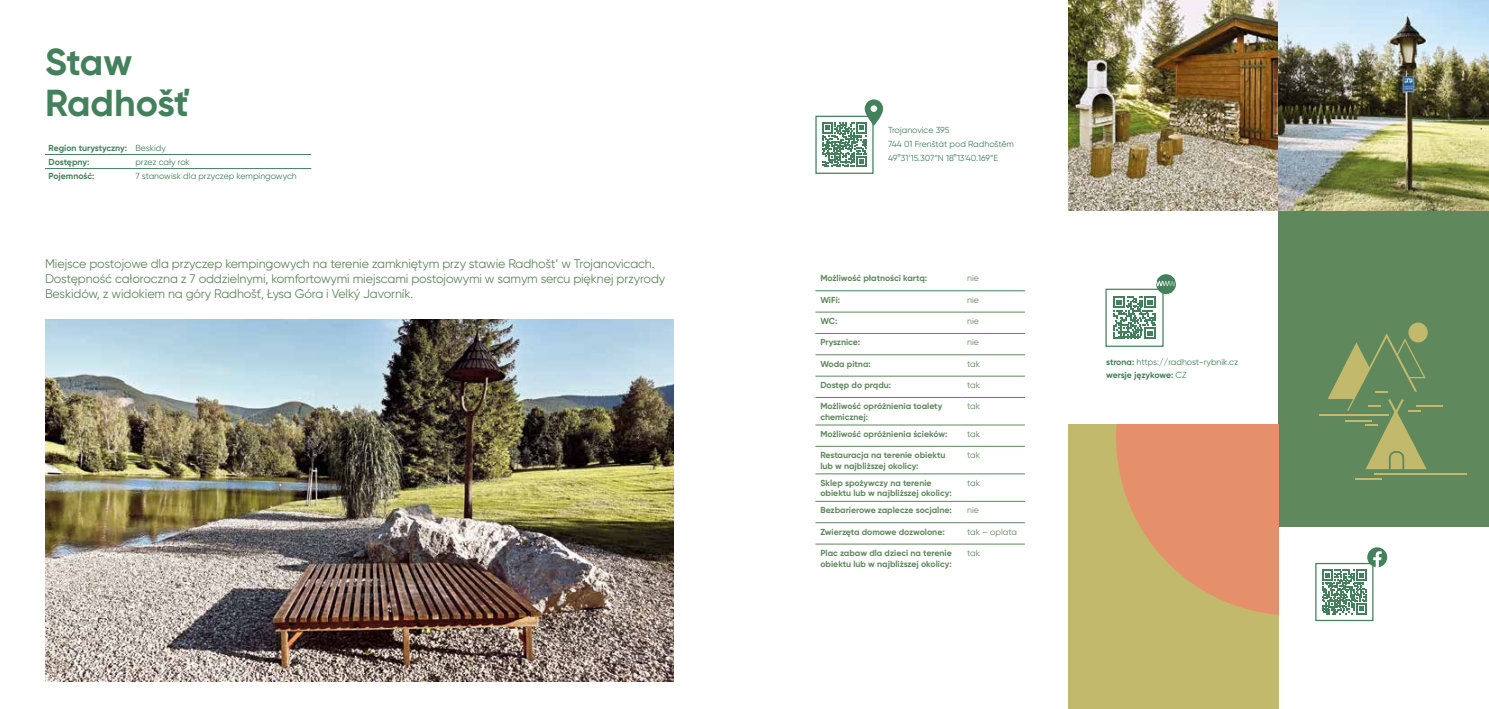
<style>
.page{position:relative;width:1489px;height:709px;background:#fff}
.page>*{position:absolute;margin:0;border:0;box-sizing:border-box;transform-origin:0 0}
.t1{font:700 37.5px/41.2px "Gilroy";letter-spacing:-.01em;color:#43815c}
.t2{font:12.5px/15px "Gilroy";letter-spacing:-.01em;color:#60885d}
.t3{font:700 8.75px/10.5px "Gilroy";color:#60885d}
.t4{font:8.75px/13.8px "Gilroy";color:#43815c}
.t5{font:8.75px "Gilroy";color:#60885d}
.t6{font:700 8.75px/14.1px "Gilroy";color:#43815c}
.s1{font-weight:400}
.s2{font-weight:700}
</style>
<div class="page">
<div style="left:1278px;top:210px;width:210px;height:316px;background:#60885d"></div>
<div style="left:1068px;top:424px;width:210px;height:285px;background:#c3b96d"></div>
<svg style="left:1116px;top:424px;width:162px;height:191px"></svg>
<div style="left:815px;top:116px;width:58px;height:58px;border:1px solid #43815c"></div>
<svg style="left:822px;top:99px;width:61px;height:68px"></svg>
<div style="left:1315px;top:563px;width:58px;height:58px;border:1px solid #43815c"></div>
<svg style="left:1321px;top:547px;width:65px;height:67px"></svg>
<img style="left:1068px;top:0;width:420px;height:210px">
<svg style="left:1113px;top:296px;width:42px;height:43px"></svg>
<div style="left:1105px;top:289px;width:58px;height:58px;border:1px solid #43815c"></div>
<div style="left:1156px;top:274px;width:19px;height:20px;background:#43815c;border-radius:50%"></div>
<svg style="left:1156px;top:281px;width:19px;height:5px"></svg>
<img style="left:45px;top:319px;width:629px;height:362px">
<hr style="left:1318px;top:414px;width:69px;height:1px;background:#c3b96d">
<hr style="left:1415px;top:405px;width:27px;height:2px;background:#c3b96d">
<hr style="left:1373px;top:473px;width:92px;height:1px;background:#c3b96d">
<svg style="left:1355px;top:478px;width:26px;height:1px"></svg>
<div style="left:1408px;top:322px;width:19px;height:20px;background:#c3b96d;border-radius:50%"></div>
<svg style="left:1327px;top:333px;width:99px;height:136px"></svg>
<hr style="left:815px;top:312px;width:147px;height:1px;background:#60885d">
<hr style="left:962px;top:312px;width:62px;height:1px;background:#60885d">
<hr style="left:815px;top:333px;width:147px;height:1px;background:#60885d">
<hr style="left:962px;top:333px;width:62px;height:1px;background:#60885d">
<hr style="left:815px;top:354px;width:147px;height:1px;background:#60885d">
<hr style="left:962px;top:354px;width:62px;height:1px;background:#60885d">
<hr style="left:815px;top:376px;width:147px;height:1px;background:#60885d">
<hr style="left:962px;top:376px;width:62px;height:1px;background:#60885d">
<hr style="left:815px;top:397px;width:147px;height:1px;background:#60885d">
<hr style="left:962px;top:397px;width:62px;height:1px;background:#60885d">
<hr style="left:815px;top:425px;width:147px;height:1px;background:#60885d">
<hr style="left:962px;top:425px;width:62px;height:1px;background:#60885d">
<hr style="left:815px;top:446px;width:147px;height:1px;background:#60885d">
<hr style="left:962px;top:446px;width:62px;height:1px;background:#60885d">
<hr style="left:815px;top:473px;width:147px;height:1px;background:#60885d">
<hr style="left:962px;top:473px;width:62px;height:1px;background:#60885d">
<hr style="left:815px;top:501px;width:147px;height:1px;background:#60885d">
<hr style="left:962px;top:501px;width:62px;height:1px;background:#60885d">
<hr style="left:815px;top:522px;width:147px;height:1px;background:#60885d">
<hr style="left:962px;top:522px;width:62px;height:1px;background:#60885d">
<hr style="left:815px;top:544px;width:147px;height:1px;background:#60885d">
<hr style="left:962px;top:544px;width:62px;height:1px;background:#60885d">
<hr style="left:815px;top:290px;width:147px;height:1px;background:#43815c">
<hr style="left:962px;top:290px;width:62px;height:1px;background:#43815c">
<hr style="left:45px;top:168px;width:87px;height:1px;background:#43815c">
<hr style="left:132px;top:168px;width:179px;height:1px;background:#43815c">
<hr style="left:45px;top:154px;width:87px;height:1px;background:#43815c">
<hr style="left:132px;top:154px;width:179px;height:1px;background:#43815c">
<h1 class="t1" style="left:45px;top:41px;width:146px">Staw<br>Radhošť</h1>
<p class="t6" style="left:49px;top:141px;width:119px">Region turystyczny: <span class="s1">Beskidy<br></span>Dostępny:</p>
<p class="t4" style="left:135px;top:155px;width:56px">przez cały rok</p>
<p class="t6" style="left:49px;top:169px;width:47px">Pojemność:</p>
<p class="t4" style="left:135px;top:169px;width:163px">7 stanowisk dla przyczep kempingowych</p>
<p class="t2" style="left:45px;top:256px;width:621px">Miejsce postojowe dla przyczep kempingowych na terenie zamkniętym przy stawie Radhošt’ w Trojanovicach.<br>Dostępność całoroczna z 7 oddzielnymi, komfortowymi miejscami postojowymi w samym sercu pięknej przyrody<br>Beskidów, z widokiem na góry Radhošť, Łysa Góra i Velký Javorník.</p>
<p class="t4" style="left:888px;top:123px;width:127px">Trojanovice 395<br>744 01 Frenštát pod Radhoštěm<br>49°31‘15.307“N 18°13‘40.169“E</p>
<p class="t3" style="left:820px;top:273px;width:108px">Możliwość płatności kartą:</p>
<p class="t5" style="left:967px;top:273px;width:13px">nie</p>
<p class="t3" style="left:820px;top:294px;width:21px">WiFi:</p>
<p class="t5" style="left:967px;top:294px;width:13px">nie</p>
<p class="t3" style="left:820px;top:316px;width:19px">WC:</p>
<p class="t5" style="left:967px;top:316px;width:13px">nie</p>
<p class="t3" style="left:820px;top:337px;width:41px">Prysznice:</p>
<p class="t5" style="left:967px;top:337px;width:13px">nie</p>
<p class="t3" style="left:820px;top:358px;width:52px">Woda pitna:</p>
<p class="t5" style="left:967px;top:358px;width:14px">tak</p>
<p class="t3" style="left:820px;top:380px;width:72px">Dostęp do prądu:</p>
<p class="t5" style="left:967px;top:380px;width:14px">tak</p>
<p class="t3" style="left:820px;top:401px;width:123px">Możliwość opróżnienia toalety chemicznej:</p>
<p class="t5" style="left:967px;top:401px;width:14px">tak</p>
<p class="t3" style="left:820px;top:428px;width:129px">Możliwość opróżnienia ścieków:</p>
<p class="t5" style="left:967px;top:428px;width:14px">tak</p>
<p class="t3" style="left:820px;top:450px;width:126px">Restauracja na terenie obiektu lub w najbliższej okolicy:</p>
<p class="t5" style="left:967px;top:450px;width:14px">tak</p>
<p class="t3" style="left:820px;top:477px;width:133px">Sklep spożywczy na terenie obiektu lub w najbliższej okolicy:</p>
<p class="t5" style="left:967px;top:477px;width:14px">tak</p>
<p class="t3" style="left:820px;top:505px;width:133px">Bezbarierowe zaplecze socjalne:</p>
<p class="t5" style="left:967px;top:505px;width:13px">nie</p>
<p class="t3" style="left:820px;top:526px;width:126px">Zwierzęta domowe dozwolone:</p>
<p class="t5" style="left:967px;top:526px;width:51px">tak – oplata</p>
<p class="t3" style="left:820px;top:547px;width:133px">Plac zabaw dla dzieci na terenie obiektu lub w najbliższej okolicy:</p>
<p class="t5" style="left:967px;top:547px;width:14px">tak</p>
<p class="t4" style="left:1106px;top:355px;width:133px;line-height:12.5px"><span class="s2">strona:</span> https://radhost-rybnik.cz <span class="s2">wersje językowe:</span> CZ</p>
</div>
